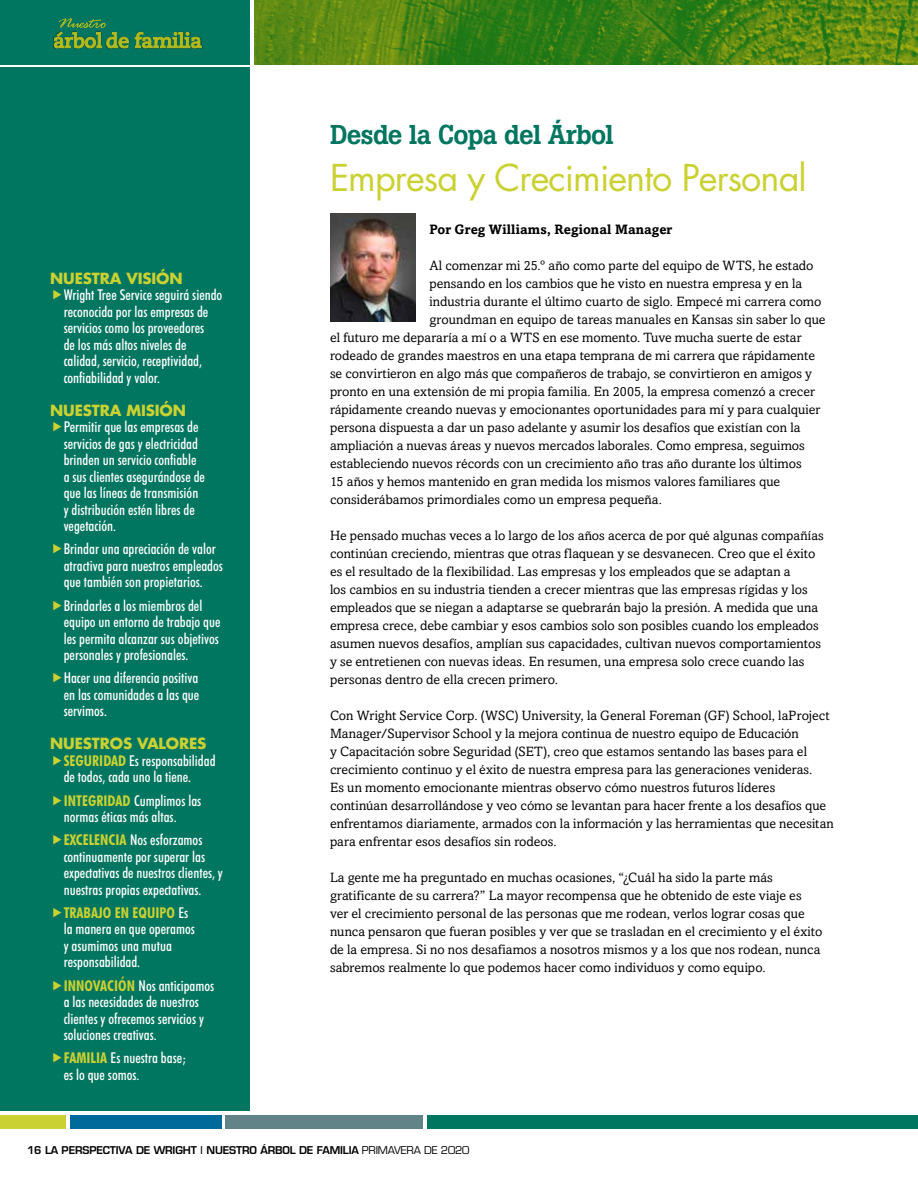
<style>
.page{position:relative;width:918px;height:1188px;background:#fff}
.page>*{position:absolute;margin:0;border:0;box-sizing:border-box;transform-origin:0 0}
.t1{font:36px "Futura";letter-spacing:-.025em;color:#cad132}
.t2{font:500 27px "Boton";letter-spacing:-.025em;color:#00755f}
.t3{font:500 condensed 15px/16.5px "Futura BT";color:#fff}
.t4{font:700 15px "Futura";letter-spacing:-.01em;color:#cad132}
.t5{font:13.5px/18px "Amasis";letter-spacing:.005em;color:#000}
.t6{font:700 13.5px "Amasis";letter-spacing:.01em;color:#000}
.t7{font:600 10.5px "Eurostile";letter-spacing:-.015em;color:#000}
.s1{font-weight:700;color:#cad132}
.s2{font-weight:400}
</style>
<div class="page">
<div style="left:0;top:1115px;width:66px;height:14px;background:#cad132"></div>
<div style="left:427px;top:1115px;width:491px;height:14px;background:#00755f"></div>
<div style="left:70px;top:1115px;width:152px;height:14px;background:#006b9b"></div>
<div style="left:226px;top:1115px;width:197px;height:14px;background:#628489"></div>
<img style="left:255px;top:0;width:663px;height:64px">
<div style="left:0;top:0;width:250px;height:64px;background:#00755f"></div>
<div style="left:105px;top:31px;width:98px;height:18px;background:#000;opacity:.75"></div>
<div style="left:53px;top:30px;width:50px;height:19px;background:#000;opacity:.75"></div>
<svg style="left:54px;top:18px;width:148px;height:50px"></svg>
<div style="left:0;top:68px;width:249px;height:1043px;background:#00755f"></div>
<img style="left:330px;top:214px;width:86px;height:108px">
<p class="t4" style="left:50px;top:268px;width:134px">NUESTRA VISIÓN</p>
<p class="t3" style="left:64px;top:286px;width:160px">Wright Tree Service seguirá siendo reconocida por las empresas de servicios como los proveedores<br>de los más altos niveles de calidad, servicio, receptividad, confiabilidad y valor.</p>
<p class="t4" style="left:50px;top:400px;width:137px">NUESTRA MISIÓN</p>
<p class="t3" style="left:64px;top:418px;width:143px">Permitir que las empresas de servicios de gas y electricidad brinden un servicio confiable a sus clientes asegurándose de que las líneas de transmisión y distribución estén libres de vegetación.</p>
<p class="t3" style="left:64px;top:541px;width:161px">Brindar una apreciación de valor atractiva para nuestros empleados que también son propietarios.</p>
<p class="t3" style="left:64px;top:597px;width:158px">Brindarles a los miembros del equipo un entorno de trabajo que les permita alcanzar sus objetivos personales y profesionales.</p>
<p class="t3" style="left:64px;top:670px;width:137px;text-align:justify">Hacer una diferencia positiva en las comunidades a las que servimos.</p>
<p class="t4" style="left:50px;top:734px;width:158px">NUESTROS VALORES</p>
<p class="t3" style="left:64px;top:752px;width:153px"><span class="s1">SEGURIDAD</span> Es responsabilidad de todos, cada uno la tiene.</p>
<p class="t3" style="left:64px;top:792px;width:139px"><span class="s1">INTEGRIDAD</span> Cumplimos las normas éticas más altas.</p>
<p class="t3" style="left:64px;top:832px;width:161px"><span class="s1">EXCELENCIA</span> Nos esforzamos continuamente por superar las expectativas de nuestros clientes, y nuestras propias expectativas.</p>
<p class="t3" style="left:64px;top:904px;width:133px"><span class="s1">TRABAJO EN EQUIPO</span> Es la manera en que operamos y asumimos una mutua responsabilidad.</p>
<p class="t3" style="left:64px;top:977px;width:152px"><span class="s1">INNOVACIÓN</span> Nos anticipamos a las necesidades de nuestros clientes y ofrecemos servicios y soluciones creativas.</p>
<p class="t3" style="left:64px;top:1050px;width:124px"><span class="s1">FAMILIA</span> Es nuestra base; es lo que somos.</p>
<h2 class="t2" style="left:330px;top:119px;width:285px">Desde la Copa del Árbol</h2>
<h1 class="t1" style="left:330px;top:152px;width:478px">Empresa y Crecimiento Personal</h1>
<p class="t6" style="left:429px;top:221px;width:244px">Por Greg Williams, Regional Manager</p>
<p class="t5" style="left:429px;top:256px;width:386px">Al comenzar mi 25.º año como parte del equipo de WTS, he estado</p>
<p class="t5" style="left:429px;top:274px;width:374px">pensando en los cambios que he visto en nuestra empresa y en la</p>
<p class="t5" style="left:429px;top:292px;width:394px">industria durante el último cuarto de siglo. Empecé mi carrera como</p>
<p class="t5" style="left:429px;top:310px;width:398px">groundman en equipo de tareas manuales en Kansas sin saber lo que</p>
<p class="t5" style="left:330px;top:328px;width:473px">el futuro me depararía a mí o a WTS en ese momento. Tuve mucha suerte de estar</p>
<p class="t5" style="left:330px;top:346px;width:487px">rodeado de grandes maestros en una etapa temprana de mi carrera que rápidamente</p>
<p class="t5" style="left:330px;top:364px;width:484px">se convirtieron en algo más que compañeros de trabajo, se convirtieron en amigos y</p>
<p class="t5" style="left:330px;top:382px;width:486px">pronto en una extensión de mi propia familia. En 2005, la empresa comenzó a crecer</p>
<p class="t5" style="left:330px;top:400px;width:492px">rápidamente creando nuevas y emocionantes oportunidades para mí y para cualquier</p>
<p class="t5" style="left:330px;top:418px;width:472px">persona dispuesta a dar un paso adelante y asumir los desafíos que existían con la</p>
<p class="t5" style="left:330px;top:436px;width:476px">ampliación a nuevas áreas y nuevos mercados laborales. Como empresa, seguimos</p>
<p class="t5" style="left:330px;top:454px;width:473px">estableciendo nuevos récords con un crecimiento año tras año durante los últimos</p>
<p class="t5" style="left:330px;top:472px;width:452px">15 años y hemos mantenido en gran medida los mismos valores familiares que</p>
<p class="t5" style="left:330px;top:490px;width:334px">considerábamos primordiales como un empresa pequeña.</p>
<p class="t5" style="left:330px;top:526px;width:495px">He pensado muchas veces a lo largo de los años acerca de por qué algunas compañías continúan creciendo, mientras que otras flaquean y se desvanecen. Creo que el éxito es el resultado de la flexibilidad. Las empresas y los empleados que se adaptan a<br>los cambios en su industria tienden a crecer mientras que las empresas rígidas y los empleados que se niegan a adaptarse se quebrarán bajo la presión. A medida que una empresa crece, debe cambiar y esos cambios solo son posibles cuando los empleados asumen nuevos desafíos, amplían sus capacidades, cultivan nuevos comportamientos y se entretienen con nuevas ideas. En resumen, una empresa solo crece cuando las personas dentro de ella crecen primero.</p>
<p class="t5" style="left:330px;top:706px;width:505px">Con Wright Service Corp. (WSC) University, la General Foreman (GF) School, laProject Manager/Supervisor School y la mejora continua de nuestro equipo de Educación<br>y Capacitación sobre Seguridad (SET), creo que estamos sentando las bases para el crecimiento continuo y el éxito de nuestra empresa para las generaciones venideras.<br>Es un momento emocionante mientras observo cómo nuestros futuros líderes continúan desarrollándose y veo cómo se levantan para hacer frente a los desafíos que enfrentamos diariamente, armados con la información y las herramientas que necesitan para enfrentar esos desafíos sin rodeos.</p>
<p class="t5" style="left:330px;top:868px;width:494px">La gente me ha preguntado en muchas ocasiones, “¿Cuál ha sido la parte más gratificante de su carrera?” La mayor recompensa que he obtenido de este viaje es ver el crecimiento personal de las personas que me rodean, verlos lograr cosas que nunca pensaron que fueran posibles y ver que se trasladan en el crecimiento y el éxito de la empresa. Si no nos desafiamos a nosotros mismos y a los que nos rodean, nunca sabremos realmente lo que podemos hacer como individuos y como equipo.</p>
<p class="t7" style="left:27px;top:1144px;width:444px">16 LA PERSPECTIVA DE WRIGHT | NUESTRO ÁRBOL DE FAMILIA <span class="s2">PRIMAVERA DE 2020</span></p>
</div>
